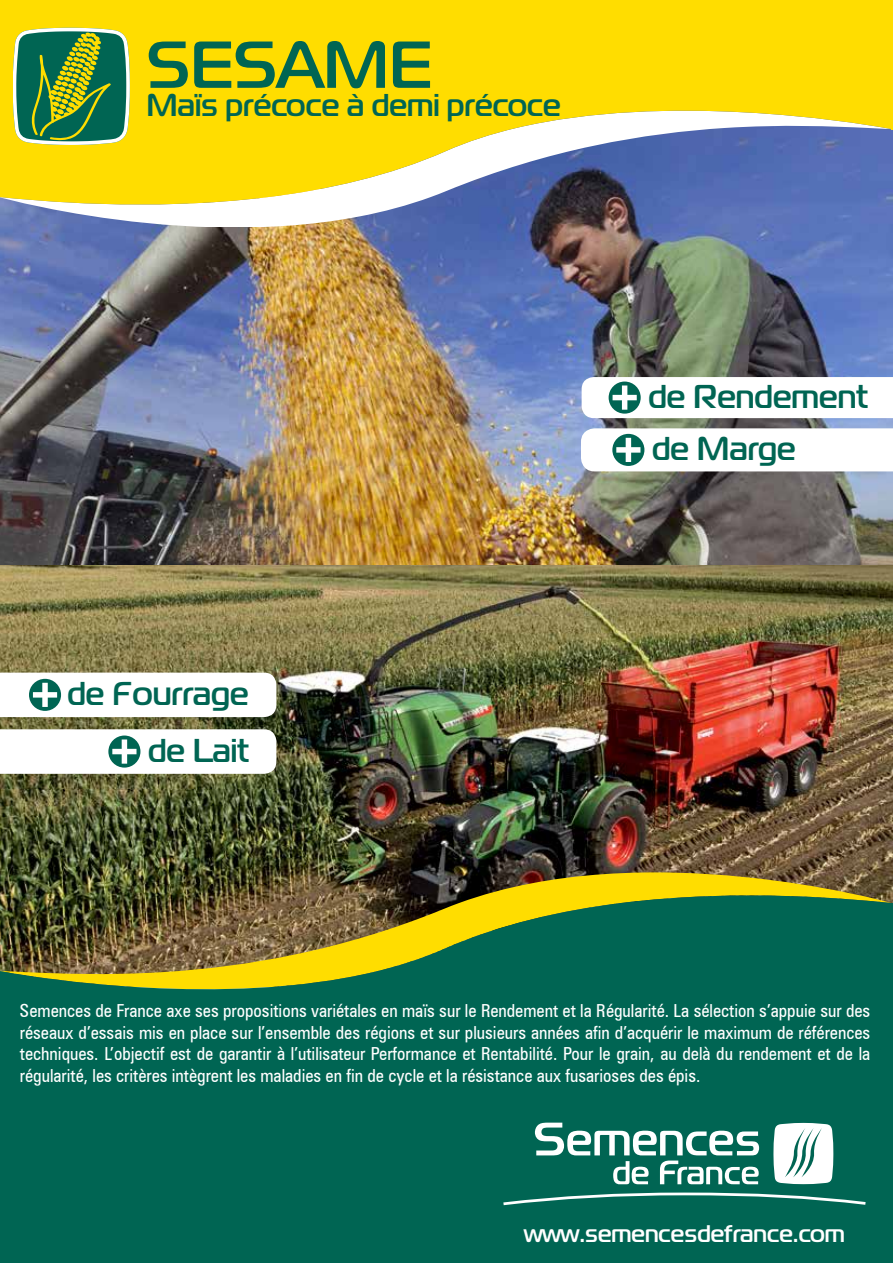
<style>
.page{position:relative;width:893px;height:1263px;background:#fff}
.page>*{position:absolute;margin:0;border:0;box-sizing:border-box;transform-origin:0 0}
.t1{font:66.15px "Semences F";color:#006553}
.t2{font:33px/52.3px "Semences F";color:#006553}
.t3{font:31.5px "Semences F";color:#006553}
.t4{font:24px "Semences F";color:#fff}
.t5{font:condensed 18px/21.6px "Zurich BT";color:#fff;text-align:justify}
</style>
<div class="page">
<img style="left:0;top:108px;width:893px;height:458px">
<img style="left:0;top:566px;width:893px;height:420px">
<hr style="left:892px;top:0;width:1px;height:129px;background:#fd0">
<div style="left:0;top:0;width:892px;height:108px;background:#fd0"></div>
<svg style="left:0;top:212px;width:891px;height:14px"></svg>
<svg style="left:0;top:58px;width:891px;height:154px;fill:#fd0"></svg>
<hr style="left:0;top:0;width:3px;height:148px;background:#fd0">
<hr style="left:892px;top:903px;width:1px;height:360px;background:#006553">
<img style="left:0;top:863px;width:891px;height:25px">
<svg style="left:0;top:888px;width:891px;height:375px;background:#18694b"></svg>
<svg style="left:13px;top:28px;width:116px;height:117px;background:#518e53"></svg>
<svg style="left:503px;top:1192px;width:363px;height:13px;background:#358577"></svg>
<svg style="left:535px;top:1122px;width:224px;height:62px"></svg>
<svg style="left:773px;top:1123px;width:60px;height:61px"></svg>
<svg style="left:582px;top:377px;width:311px;height:41px"></svg>
<svg style="left:609px;top:382px;width:32px;height:32px"></svg>
<div style="left:622px;top:385px;width:5px;height:25px;background:#fff"></div>
<div style="left:613px;top:395px;width:24px;height:5px;background:#fff"></div>
<svg style="left:581px;top:428px;width:312px;height:43px"></svg>
<svg style="left:0;top:673px;width:276px;height:44px"></svg>
<div style="left:29px;top:679px;width:32px;height:32px;background:#006553;border-radius:50%"></div>
<div style="left:42px;top:683px;width:6px;height:24px;background:#fff"></div>
<div style="left:33px;top:692px;width:24px;height:6px;background:#fff"></div>
<svg style="left:0;top:729px;width:276px;height:45px"></svg>
<svg style="left:108px;top:735px;width:32px;height:33px"></svg>
<div style="left:122px;top:739px;width:5px;height:25px;background:#fff"></div>
<div style="left:112px;top:749px;width:25px;height:5px;background:#fff"></div>
<h1 class="t1" style="left:146px;top:25px;width:287px">SESAME</h1>
<h3 class="t3" style="left:146px;top:86px;width:416px">Maïs précoce à demi précoce</h3>
<h2 class="t2" style="left:67px;top:664px;width:183px;line-height:56.7px;text-align:right">de Fourrage de Lait</h2>
<h2 class="t2" style="left:648px;top:369px;width:221px">de Rendement de Marge</h2>
<p class="t5" style="left:20px;top:1000px;width:852px">Semences de France axe ses propositions variétales en maïs sur le Rendement et la Régularité. La sélection s’appuie sur des réseaux d’essais mis en place sur l’ensemble des régions et sur plusieurs années afin d’acquérir le maximum de références techniques. L’objectif est de garantir à l’utilisateur Performance et Rentabilité. Pour le grain, au delà du rendement et de la régularité, les critères intègrent les maladies en fin de cycle et la résistance aux fusarioses des épis.</p>
<h3 class="t4" style="left:524px;top:1219px;width:322px">www.semencesdefrance.com</h3>
</div>
